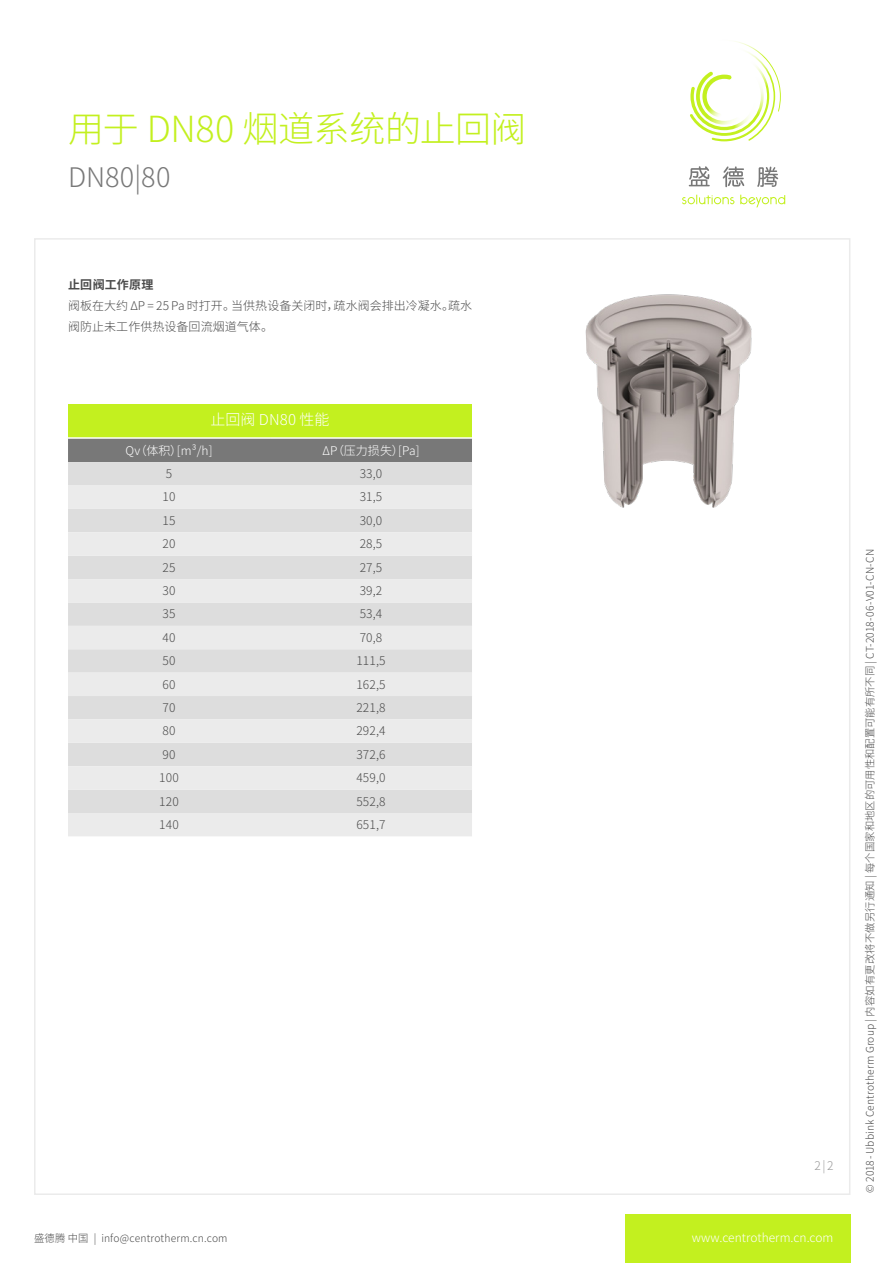
<style>
.page{position:relative;width:893px;height:1263px;background:#fff}
.page>*{position:absolute;margin:0;border:0;box-sizing:border-box;transform-origin:0 0}
.t1{font:300 36px "Noto Sans CJ Ksc";letter-spacing:-.015em;color:#c3f01f}
.t2{font:300 27px "Noto Sans CJ Ksc";letter-spacing:.005em;color:#787878}
.t3{font:300 15px "Noto Sans CJ Ksc";color:#fff}
.t4{font:300 12px/21px "Noto Sans CJ Ksc";letter-spacing:.01em;color:#4b4b4b}
.t5{font:300 12px "Noto Sans CJ Ksc";letter-spacing:.005em;color:#fff}
.t6{font:700 12px "Noto Sans CJ Ksc";letter-spacing:.025em;color:#4b4b4b}
.t7{font:300 12px "Noto Sans CJ Ksc";color:#9a9a9a}
.t8{font:300 10.5px "Noto Sans CJ Ksc";letter-spacing:.015em;color:#4b4b4b}
</style>
<div class="page">
<div style="left:625px;top:1214px;width:225px;height:49px;background:#c3f01f"></div>
<svg style="left:690px;top:41px;width:91px;height:100px"></svg>
<svg style="left:682px;top:195px;width:103px;height:12px"></svg>
<svg style="left:689px;top:166px;width:89px;height:21px"></svg>
<img style="left:585px;top:294px;width:167px;height:214px">
<div style="left:68px;top:404px;width:404px;height:34px;background:#c3f01f"></div>
<div style="left:68px;top:439px;width:404px;height:23px;background:#787878"></div>
<div style="left:68px;top:462px;width:404px;height:23px;background:#ddd"></div>
<svg style="left:68px;top:485px;width:404px;height:351px;background:#e4e4e4"></svg>
<hr style="left:68px;top:437px;width:202px;height:2px;background:#fff">
<hr style="left:270px;top:437px;width:202px;height:2px;background:#fff">
<h1 class="t1" style="left:68px;top:108px;width:460px">用于 DN80 烟道系统的止回阀</h1>
<h2 class="t2" style="left:68px;top:162px;width:104px">DN80|80</h2>
<p class="t6" style="left:68px;top:278px;width:87px">止回阀工作原理</p>
<p class="t4" style="left:68px;top:295px;width:406px">阀板在大约 ΔP = 25 Pa 时打开。当供热设备关闭时，疏水阀会排出冷凝水。疏水阀防止未工作供热设备回流烟道气体。</p>
<p class="t3" style="left:211px;top:411px;width:120px">止回阀 DN80 性能</p>
<p class="t5" style="left:126px;top:443px;width:88px">Qv（体积）[m³/h]</p>
<p class="t5" style="left:322px;top:443px;width:99px">ΔP（压力损失）[Pa]</p>
<p class="t4" style="left:166px;top:463px;width:8px">5</p>
<p class="t4" style="left:360px;top:463px;width:24px">33,0</p>
<p class="t4" style="left:163px;top:487px;width:14px">10</p>
<p class="t4" style="left:360px;top:487px;width:24px">31,5</p>
<p class="t4" style="left:163px;top:510px;width:14px">15</p>
<p class="t4" style="left:360px;top:510px;width:24px">30,0</p>
<p class="t4" style="left:163px;top:534px;width:14px">20</p>
<p class="t4" style="left:360px;top:534px;width:24px">28,5</p>
<p class="t4" style="left:163px;top:557px;width:14px">25</p>
<p class="t4" style="left:360px;top:557px;width:24px">27,5</p>
<p class="t4" style="left:163px;top:580px;width:14px">30</p>
<p class="t4" style="left:360px;top:580px;width:24px">39,2</p>
<p class="t4" style="left:163px;top:604px;width:14px">35</p>
<p class="t4" style="left:360px;top:604px;width:24px">53,4</p>
<p class="t4" style="left:163px;top:627px;width:14px">40</p>
<p class="t4" style="left:360px;top:627px;width:24px">70,8</p>
<p class="t4" style="left:163px;top:651px;width:14px">50</p>
<p class="t4" style="left:356px;top:651px;width:31px">111,5</p>
<p class="t4" style="left:163px;top:674px;width:14px">60</p>
<p class="t4" style="left:356px;top:674px;width:31px">162,5</p>
<p class="t4" style="left:163px;top:697px;width:14px">70</p>
<p class="t4" style="left:356px;top:697px;width:31px">221,8</p>
<p class="t4" style="left:163px;top:721px;width:14px">80</p>
<p class="t4" style="left:356px;top:721px;width:31px">292,4</p>
<p class="t4" style="left:163px;top:744px;width:14px">90</p>
<p class="t4" style="left:356px;top:744px;width:31px">372,6</p>
<p class="t4" style="left:159px;top:767px;width:21px">100</p>
<p class="t4" style="left:356px;top:767px;width:31px">459,0</p>
<p class="t4" style="left:159px;top:791px;width:21px">120</p>
<p class="t4" style="left:356px;top:791px;width:31px">552,8</p>
<p class="t4" style="left:159px;top:814px;width:21px">140</p>
<p class="t4" style="left:356px;top:814px;width:31px">651,7</p>
<p class="t8" style="left:34px;top:1232px;width:195px">盛德腾 中国 | info@centrotherm.cn.com</p>
<p class="t7" style="left:814px;top:1158px;width:21px">2|2</p>
<p class="t5" style="left:692px;top:1230px;width:143px">www.centrotherm.cn.com</p>
<p class="t8" style="left:864px;top:1193px;width:645px;rotate:-90deg">© 2018-Ubbink Centrotherm Group | 内容如有更改将不做另行通知 | 每个国家和地区的可用性和配置可能有所不同 | CT-2018-06-V01-CN-CN</p>
</div>
